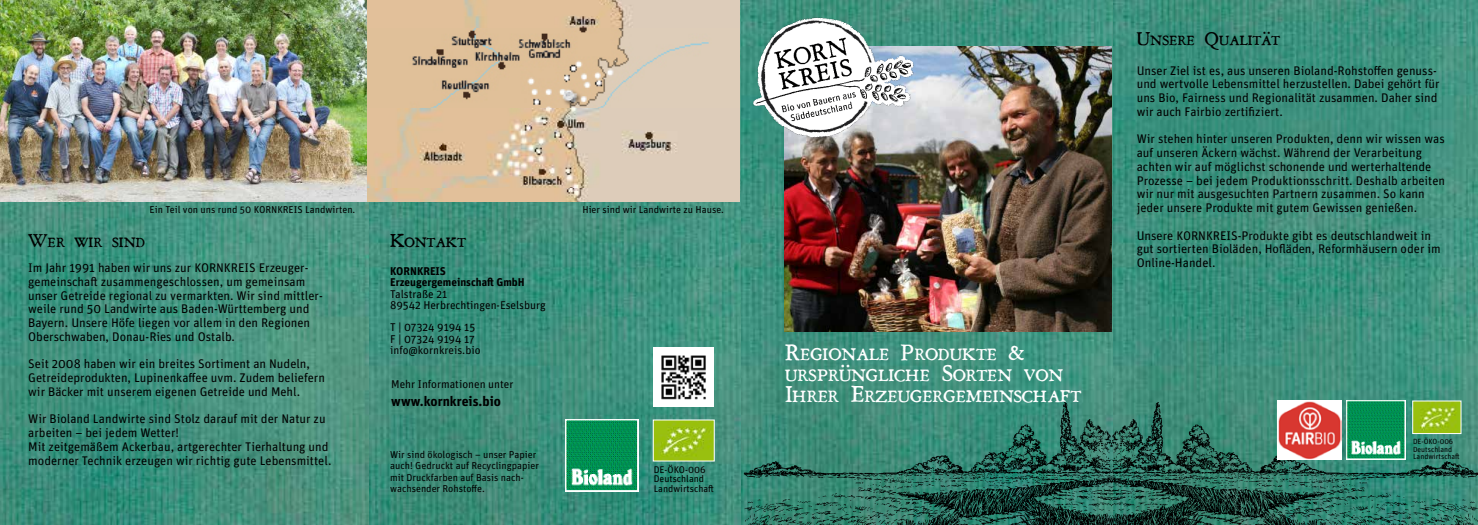
<style>
.page{position:relative;width:1478px;height:525px;background:#fff}
.page>*{position:absolute;margin:0;border:0;box-sizing:border-box;transform-origin:0 0}
.t1{font:32.25px "Grit Primer Titling";color:#fff}
.t2{font:26.25px "Grit Primer Titling";color:#000}
.t3{font:700 13.75px "Unit OT";color:#000}
.t4{font:12.5px/13.8px "Unit OT";color:#000}
.t5{font:11.25px/11.2px "Unit OT";color:#000}
.t6{font:700 11.25px/11.2px "Unit OT";color:#000}
.t7{font:10px/11.2px "Unit OT";color:#000}
.t8{font:9.75px/9.8px "Unit OT";color:#000}
.t9{font:7.5px/7.5px "Unit OT";color:#000}
</style>
<div class="page">
<img style="left:0;top:0;width:1478px;height:524px">
<img style="left:0;top:0;width:739px;height:201px">
<img style="left:741px;top:402px;width:737px;height:122px">
<img style="left:653px;top:347px;width:61px;height:59px">
<img style="left:784px;top:46px;width:327px;height:285px">
<img style="left:750px;top:15px;width:165px;height:124px">
<img style="left:565px;top:419px;width:73px;height:72px">
<svg style="left:652px;top:418px;width:63px;height:44px"></svg>
<img style="left:1346px;top:400px;width:59px;height:59px">
<svg style="left:1412px;top:400px;width:49px;height:34px"></svg>
<img style="left:1277px;top:400px;width:64px;height:59px">
<p class="t7" style="left:149px;top:204px;width:207px">Ein Teil von uns rund 50 KORNKREIS Landwirten.</p>
<p class="t7" style="left:582px;top:204px;width:143px">Hier sind wir Landwirte zu Hause.</p>
<h2 class="t2" style="left:28px;top:223px;width:119px">Wer wir sind</h2>
<h2 class="t2" style="left:390px;top:223px;width:77px">Kontakt</h2>
<p class="t4" style="left:28px;top:260px;width:296px">Im Jahr 1991 haben wir uns zur KORNKREIS Erzeuger&shy;gemeinschaft zusammengeschlossen, um gemeinsam unser Getreide regional zu vermarkten. Wir sind mittler&shy;weile rund 50 Landwirte aus Baden-Württemberg und Bayern. Unsere Höfe liegen vor allem in den Regionen Oberschwaben, Donau-Ries und Ostalb.</p>
<p class="t4" style="left:28px;top:357px;width:298px">Seit 2008 haben wir ein breites Sortiment an Nudeln,<br>Getreideprodukten, Lupinenkaffee uvm. Zudem beliefern wir Bäcker mit unserem eigenen Getreide und Mehl.</p>
<p class="t4" style="left:28px;top:412px;width:305px">Wir Bioland Landwirte sind Stolz darauf mit der Natur zu arbeiten – bei jedem Wetter!<br>Mit zeitgemäßem Ackerbau, artgerechter Tierhaltung und moderner Technik erzeugen wir richtig gute Lebensmittel.</p>
<p class="t6" style="left:390px;top:265px;width:136px">KORNKREIS<br>Erzeugergemeinschaft GmbH</p>
<p class="t5" style="left:390px;top:287px;width:157px">Talstraße 21<br>89542 Herbrechtingen-Eselsburg</p>
<p class="t5" style="left:390px;top:321px;width:92px">T | 07324 9194 15<br>F | 07324 9194 17 info@kornkreis.bio</p>
<p class="t5" style="left:391px;top:378px;width:124px">Mehr Informationen unter</p>
<p class="t3" style="left:391px;top:391px;width:111px">www.kornkreis.bio</p>
<p class="t7" style="left:390px;top:448px;width:150px">Wir sind ökologisch – unser Papier auch! Gedruckt auf Recyclingpapier mit Druckfarben auf Basis nach&shy;wachsender Rohstoffe.</p>
<p class="t8" style="left:654px;top:464px;width:62px">DE-ÖKO-006<br>Deutschland<br>Landwirtschaft</p>
<h1 class="t1" style="left:785px;top:330px;width:241px">Regionale Produkte &amp;</h1>
<h1 class="t1" style="left:785px;top:351px;width:279px">ursprüngliche Sorten von</h1>
<h1 class="t1" style="left:785px;top:372px;width:298px">Ihrer Erzeugergemeinschaft</h1>
<h2 class="t2" style="left:1136px;top:21px;width:145px">Unsere Qualität</h2>
<p class="t4" style="left:1136px;top:63px;width:304px">Unser Ziel ist es, aus unseren Bioland-Rohstoffen genuss&shy;und wertvolle Lebensmittel herzustellen. Dabei gehört für uns Bio, Fairness und Regionalität zusammen. Daher sind wir auch Fairbio zertifiziert.</p>
<p class="t4" style="left:1136px;top:132px;width:310px">Wir stehen hinter unseren Produkten, denn wir wissen was auf unseren Äckern wächst. Während der Verarbeitung achten wir auf möglichst schonende und werterhaltende Prozesse – bei jedem Produktionsschritt. Deshalb arbeiten wir nur mit ausgesuchten Partnern zusammen. So kann jeder unsere Produkte mit gutem Gewissen genießen.</p>
<p class="t4" style="left:1136px;top:228px;width:306px">Unsere KORNKREIS-Produkte gibt es deutschlandweit in gut sortierten Bioläden, Hofläden, Reformhäusern oder im<br>Online-Handel.</p>
<p class="t9" style="left:1413px;top:437px;width:48px">DE-ÖKO-006<br>Deutschland<br>Landwirtschaft</p>
</div>
